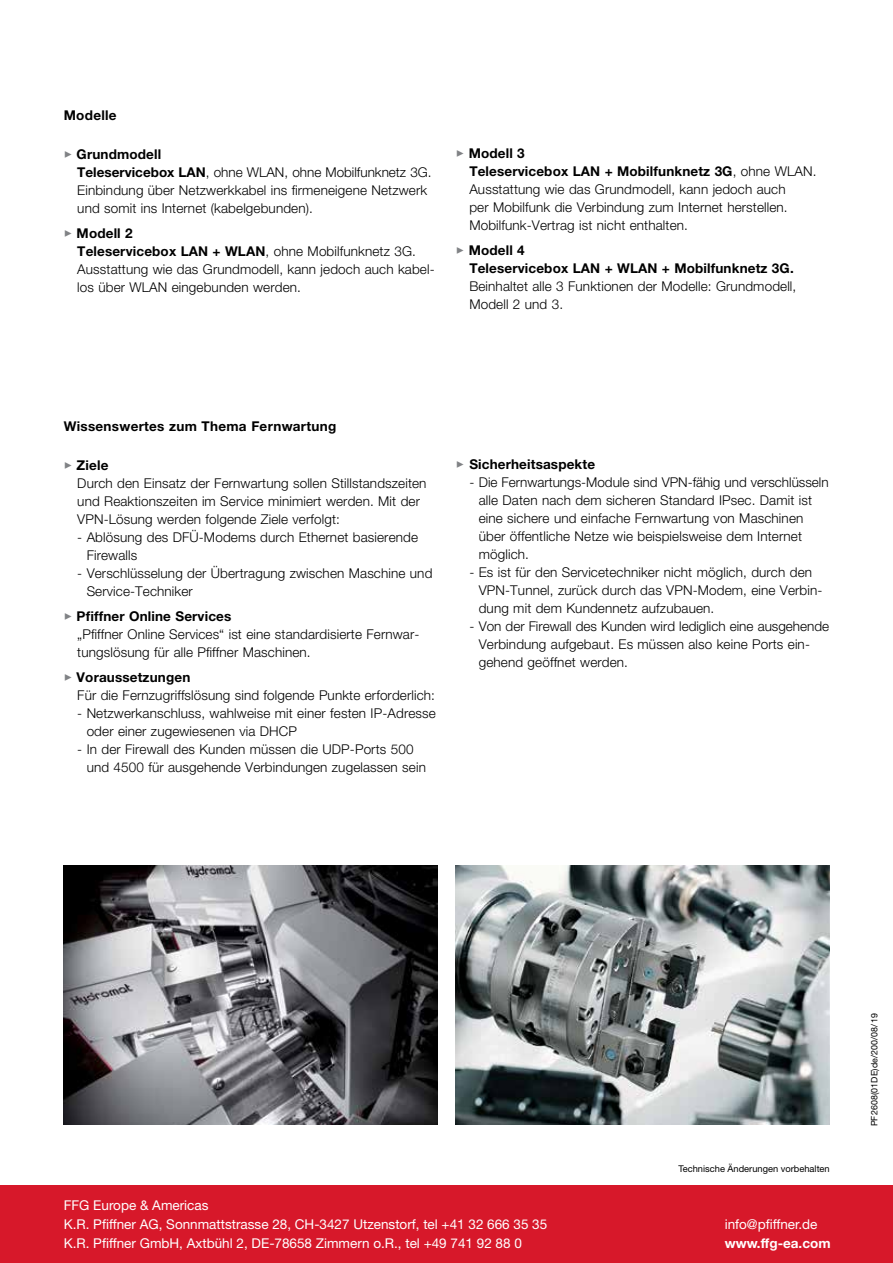
<style>
.page{position:relative;width:893px;height:1263px;background:#fff}
.page>*{position:absolute;margin:0;border:0;box-sizing:border-box;transform-origin:0 0}
.t1{font:300 13.5px/18px "Helvetica Neue LT Pro";letter-spacing:.01em;color:#000}
.t2{font:13.5px/18.8px "Helvetica Neue LT Pro";color:#fff}
.t3{font:700 13.5px/18px "Helvetica Neue LT Pro";letter-spacing:.01em;color:#000}
.t4{font:700 13.5px "Helvetica Neue LT Pro";color:#fff}
.t5{font:9.3px "Helvetica Neue LT Pro";color:#000}
.t6{font:8.85px "Helvetica Neue LT Pro";letter-spacing:.015em;color:#000}
.s1{color:#808285}
.s2{font-weight:700}
</style>
<div class="page">
<div style="left:0;top:1185px;width:893px;height:78px;background:#d7182a"></div>
<img style="left:456px;top:866px;width:373px;height:258px">
<img style="left:64px;top:866px;width:373px;height:258px">
<p class="t3" style="left:64px;top:106px;width:54px">Modelle</p>
<p class="t1" style="left:77px;top:145px;width:356px;text-indent:-14px"><span class="s1">✓</span> <span class="s2">Grundmodell<br>Teleservicebox LAN</span>, ohne WLAN, ohne Mobilfunknetz 3G.<br>Einbindung über Netzwerkkabel ins firmeneigene Netzwerk und somit ins Internet (kabelgebunden).</p>
<p class="t1" style="left:77px;top:224px;width:359px;text-indent:-14px"><span class="s1">✓</span> <span class="s2">Modell 2<br>Teleservicebox LAN + WLAN</span>, ohne Mobilfunknetz 3G.<br>Ausstattung wie das Grundmodell, kann jedoch auch kabel&shy;los über WLAN eingebunden werden.</p>
<p class="t1" style="left:469px;top:144px;width:349px;text-indent:-14px"><span class="s1">✓</span> <span class="s2">Modell 3<br>Teleservicebox LAN + Mobilfunknetz 3G</span>, ohne WLAN.<br>Ausstattung wie das Grundmodell, kann jedoch auch<br>per Mobilfunk die Verbindung zum Internet herstellen.<br>Mobilfunk-Vertrag ist nicht enthalten.</p>
<p class="t3" style="left:469px;top:241px;width:326px;text-indent:-14px"><span class="s1">✓</span> Modell 4<br>Teleservicebox LAN + WLAN + Mobilfunknetz 3G.</p>
<p class="t1" style="left:469px;top:277px;width:328px">Beinhaltet alle 3 Funktionen der Modelle: Grundmodell,<br>Modell 2 und 3.</p>
<p class="t3" style="left:64px;top:416px;width:274px">Wissenswertes zum Thema Fernwartung</p>
<p class="t1" style="left:77px;top:455px;width:351px;text-indent:-14px"><span class="s1">✓</span> <span class="s2">Ziele<br></span>Durch den Einsatz der Fernwartung sollen Stillstandszeiten und Reaktionszeiten im Service minimiert werden. Mit der VPN-Lösung werden folgende Ziele verfolgt:</p>
<p class="t1" style="left:87px;top:527px;width:333px;text-indent:-9px">- Ablösung des DFÜ-Modems durch Ethernet basierende<br>Firewalls</p>
<p class="t1" style="left:87px;top:563px;width:347px;text-indent:-9px">- Verschlüsselung der Übertragung zwischen Maschine und<br>Service-Techniker</p>
<p class="t1" style="left:77px;top:607px;width:344px;text-indent:-14px"><span class="s1">✓</span> <span class="s2">Pfiffner Online Services<br></span>„Pfiffner Online Services“ ist eine standardisierte Fernwar&shy;tungslösung für alle Pfiffner Maschinen.</p>
<p class="t1" style="left:77px;top:668px;width:359px;text-indent:-14px"><span class="s1">✓</span> <span class="s2">Voraussetzungen<br></span>Für die Fernzugriffslösung sind folgende Punkte erforderlich:</p>
<p class="t1" style="left:87px;top:704px;width:351px;text-indent:-9px">- Netzwerkanschluss, wahlweise mit einer festen IP-Adresse oder einer zugewiesenen via DHCP</p>
<p class="t1" style="left:87px;top:740px;width:341px;text-indent:-9px">- In der Firewall des Kunden müssen die UDP-Ports 500 und 4500 für ausgehende Verbindungen zugelassen sein</p>
<p class="t3" style="left:456px;top:455px;width:141px"><span class="s1">✓</span> Sicherheitsaspekte</p>
<p class="t1" style="left:479px;top:473px;width:351px;text-indent:-9px">- Die Fernwartungs-Module sind VPN-fähig und verschlüsseln alle Daten nach dem sicheren Standard IPsec. Damit ist eine sichere und einfache Fernwartung von Maschinen über öffentliche Netze wie beispielsweise dem Internet möglich.</p>
<p class="t1" style="left:479px;top:563px;width:345px;text-indent:-9px">- Es ist für den Servicetechniker nicht möglich, durch den<br>VPN-Tunnel, zurück durch das VPN-Modem, eine Verbin&shy;dung mit dem Kundennetz aufzubauen.</p>
<p class="t1" style="left:479px;top:617px;width:352px;text-indent:-9px">- Von der Firewall des Kunden wird lediglich eine ausgehende<br>Verbindung aufgebaut. Es müssen also keine Ports ein&shy;gehend geöffnet werden.</p>
<p class="t2" style="left:64px;top:1196px;width:485px">FFG Europe &amp; Americas<br>K.R. Pfiffner AG, Sonnmattstrasse 28, CH-3427 Utzenstorf, tel +41 32 666 35 35<br>K.R. Pfiffner GmbH, Axtbühl 2, DE-78658 Zimmern o.R., tel +49 741 92 88 0</p>
<p class="t5" style="left:678px;top:1163px;width:153px">Technische Änderungen vorbehalten</p>
<p class="t2" style="left:725px;top:1214px;width:94px">info@pfiffner.de</p>
<p class="t4" style="left:725px;top:1234px;width:107px">www.ffg-ea.com</p>
<p class="t6" style="left:869px;top:1126px;width:114px;rotate:-90deg">PF2608(01DE)de/200/08/19</p>
</div>
